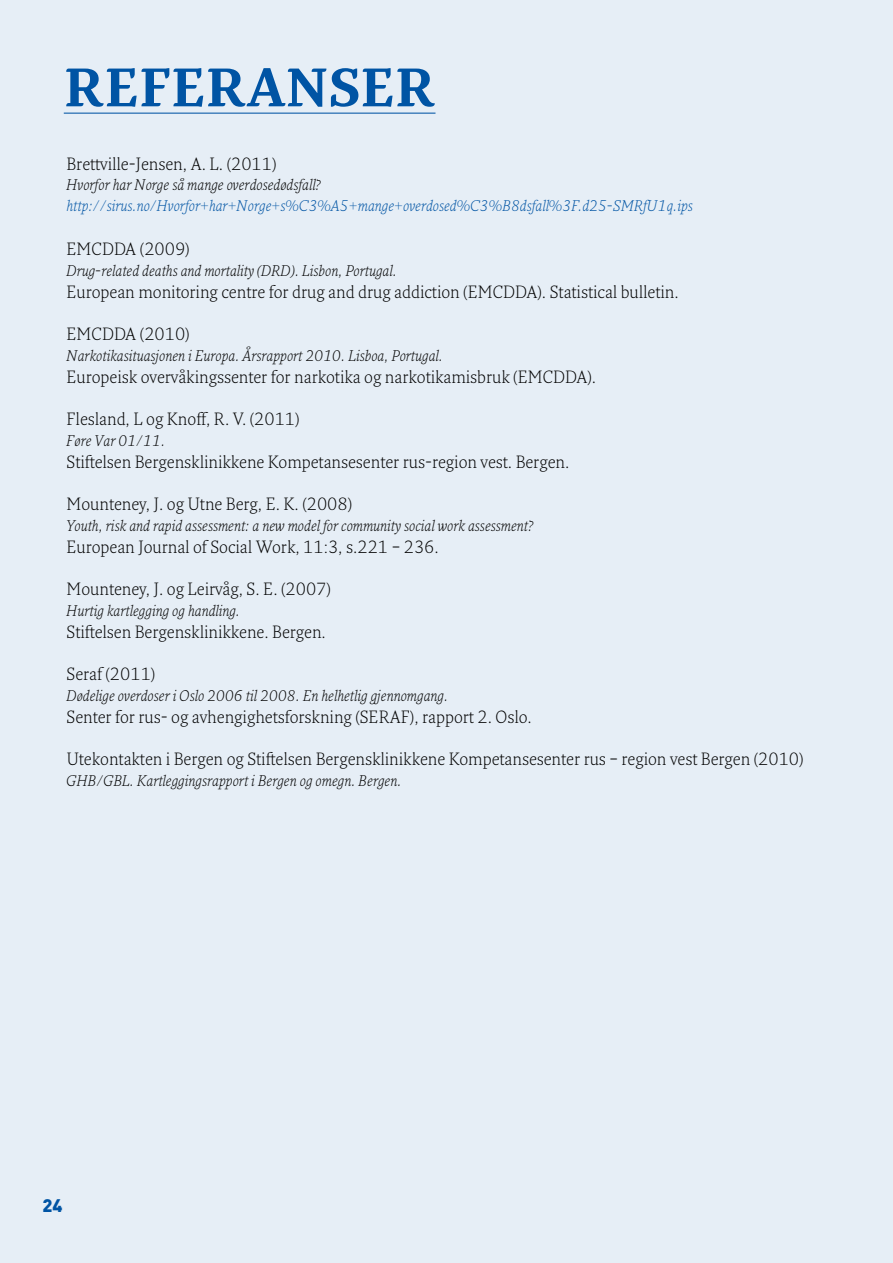
<style>
.page{position:relative;width:893px;height:1263px;background:#e6eef6}
.page>*{position:absolute;margin:0;border:0;box-sizing:border-box;transform-origin:0 0}
.TITTEL_1{font:700 52.5px "Fresco";color:#0054a4}
.t1{font:900 18px "DIN";color:#0054a4}
.BREADTEKST_1{font:300 17.25px "Fresco";color:#000}
.BREADTEKST_1-2{font:italic 300 15px "Fresco";color:#000}
.BREADTEKST_1-3{font:italic 300 15px "Fresco";color:#0054a4}
</style>
<div class="page">
<hr style="left:64px;top:113px;width:371px;height:1px;background:#0054a4">
<p class="TITTEL_1" style="left:64px;top:55px;width:373px">REFERANSER</p>
<p class="BREADTEKST_1" style="left:67px;top:153px;width:211px">Brettville-Jensen, A. L. (2011)</p>
<p class="BREADTEKST_1-2" style="left:67px;top:175px;width:257px">Hvorfor har Norge så mange overdosedødsfall?</p>
<p class="BREADTEKST_1-3" style="left:67px;top:196px;width:628px">http://sirus.no/Hvorfor+har+Norge+s%C3%A5+mange+overdosed%C3%B8dsfall%3F.d25-SMRfU1q.ips</p>
<p class="BREADTEKST_1" style="left:67px;top:238px;width:125px">EMCDDA (2009)</p>
<p class="BREADTEKST_1-2" style="left:67px;top:262px;width:332px">Drug-related deaths and mortality (DRD). Lisbon, Portugal.</p>
<p class="BREADTEKST_1" style="left:67px;top:281px;width:614px">European monitoring centre for drug and drug addiction (EMCDDA). Statistical bulletin.</p>
<p class="BREADTEKST_1" style="left:67px;top:323px;width:125px">EMCDDA (2010)</p>
<p class="BREADTEKST_1-2" style="left:67px;top:347px;width:378px">Narkotikasituasjonen i Europa. Årsrapport 2010. Lisboa, Portugal.</p>
<p class="BREADTEKST_1" style="left:67px;top:366px;width:531px">Europeisk overvåkingssenter for narkotika og narkotikamisbruk (EMCDDA).</p>
<p class="BREADTEKST_1" style="left:67px;top:408px;width:235px">Flesland, L og Knoff, R. V. (2011)</p>
<p class="BREADTEKST_1-2" style="left:67px;top:432px;width:100px">Føre Var 01/11.</p>
<p class="BREADTEKST_1" style="left:67px;top:451px;width:504px">Stiftelsen Bergensklinikkene Kompetansesenter rus-region vest. Bergen.</p>
<p class="BREADTEKST_1" style="left:67px;top:494px;width:287px">Mounteney, J. og Utne Berg, E. K. (2008)</p>
<p class="BREADTEKST_1-2" style="left:67px;top:517px;width:469px">Youth, risk and rapid assessment: a new model for community social work assessment?</p>
<p class="BREADTEKST_1" style="left:67px;top:536px;width:374px">European Journal of Social Work, 11:3, s.221 – 236.</p>
<p class="BREADTEKST_1" style="left:67px;top:579px;width:266px">Mounteney, J. og Leirvåg, S. E. (2007)</p>
<p class="BREADTEKST_1-2" style="left:67px;top:602px;width:175px">Hurtig kartlegging og handling.</p>
<p class="BREADTEKST_1" style="left:67px;top:621px;width:261px">Stiftelsen Bergensklinikkene. Bergen.</p>
<p class="BREADTEKST_1" style="left:67px;top:664px;width:90px">Seraf (2011)</p>
<p class="BREADTEKST_1-2" style="left:67px;top:687px;width:383px">Dødelige overdoser i Oslo 2006 til 2008. En helhetlig gjennomgang.</p>
<p class="BREADTEKST_1" style="left:67px;top:706px;width:467px">Senter for rus- og avhengighetsforskning (SERAF), rapport 2. Oslo.</p>
<p class="BREADTEKST_1" style="left:67px;top:749px;width:738px">Utekontakten i Bergen og Stiftelsen Bergensklinikkene Kompetansesenter rus – region vest Bergen (2010)</p>
<p class="BREADTEKST_1-2" style="left:67px;top:772px;width:337px">GHB/GBL. Kartleggingsrapport i Bergen og omegn. Bergen.</p>
<p class="t1" style="left:43px;top:1193px;width:22px">24</p>
</div>
